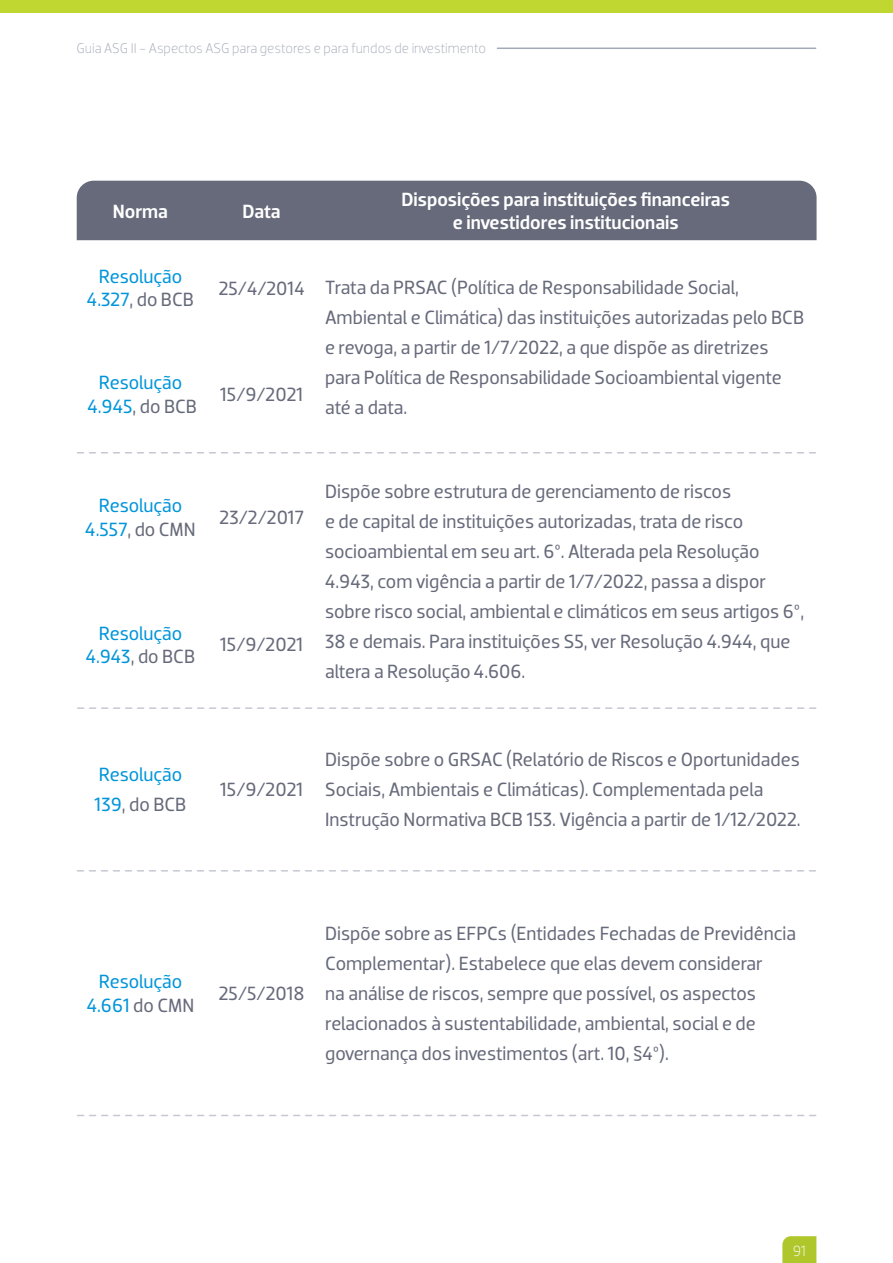
<style>
.page{position:relative;width:893px;height:1263px;background:#fff}
.page>*{position:absolute;margin:0;border:0;box-sizing:border-box;transform-origin:0 0}
.t1{font:19.5px/30px "Dobra";color:#666a7a}
.t2{font:19.5px/23.4px "Dobra";color:#0095da;text-align:center}
.t3{font:500 19.5px/23.4px "Dobra";color:#fff;text-align:center}
.t4{font:300 15px "Dobra";color:#fff}
.t5{font:300 14.25px "Dobra";letter-spacing:-.005em;color:#a3a9b6}
.s1{color:#666a7a}
</style>
<div class="page">
<hr style="left:497px;top:48px;width:319px;height:1px;background:#a3a9b6">
<svg style="left:782px;top:1236px;width:34px;height:27px"></svg>
<div style="left:77px;top:181px;width:740px;height:59px;background:#666a7a"></div>
<svg style="left:77px;top:452px;width:738px;height:1px"></svg>
<svg style="left:78px;top:707px;width:738px;height:2px"></svg>
<svg style="left:77px;top:870px;width:738px;height:1px"></svg>
<svg style="left:78px;top:1115px;width:738px;height:1px"></svg>
<div style="left:0;top:0;width:893px;height:13px;background:#bfd730"></div>
<p class="t5" style="left:77px;top:39px;width:411px">Guia ASG II - Aspectos ASG para gestores e para fundos de investimento</p>
<p class="t3" style="left:113px;top:200px;width:57px">Norma</p>
<p class="t3" style="left:243px;top:200px;width:40px">Data</p>
<p class="t3" style="left:401px;top:188px;width:330px">Disposições para instituições financeiras e investidores institucionais</p>
<p class="t2" style="left:87px;top:265px;width:109px">Resolução<br>4.327<span class="s1">, do BCB</span></p>
<p class="t1" style="left:325px;top:272px;width:481px;text-indent:-106px">25/4/2014 Trata da PRSAC (Política de Responsabilidade Social, Ambiental e Climática) das instituições autorizadas pelo BCB e revoga, a partir de 1/7/2022, a que dispõe as diretrizes para Política de Responsabilidade Socioambiental vigente até a data.</p>
<p class="t2" style="left:87px;top:371px;width:111px">Resolução<br>4.945<span class="s1">, do BCB</span></p>
<p class="t1" style="left:220px;top:380px;width:85px">15/9/2021</p>
<p class="t2" style="left:85px;top:494px;width:112px">Resolução<br>4.557<span class="s1">, do CMN</span></p>
<p class="t1" style="left:220px;top:502px;width:86px">23/2/2017</p>
<p class="t2" style="left:86px;top:621px;width:111px">Resolução<br>4.943<span class="s1">, do BCB</span></p>
<p class="t1" style="left:220px;top:630px;width:85px">15/9/2021</p>
<p class="t1" style="left:325px;top:476px;width:480px">Dispõe sobre estrutura de gerenciamento de riscos<br>e de capital de instituições autorizadas, trata de risco socioambiental em seu art. 6º. Alterada pela Resolução 4.943, com vigência a partir de 1/7/2022, passa a dispor sobre risco social, ambiental e climáticos em seus artigos 6º, 38 e demais. Para instituições S5, ver Resolução 4.944, que altera a Resolução 4.606.</p>
<p class="t2" style="left:95px;top:759px;width:93px;line-height:30px;text-align:left">Resolução<br>139<span class="s1">, do BCB</span></p>
<p class="t1" style="left:220px;top:774px;width:85px">15/9/2021</p>
<p class="t1" style="left:325px;top:744px;width:477px">Dispõe sobre o GRSAC (Relatório de Riscos e Oportunidades<br>Sociais, Ambientais e Climáticas). Complementada pela<br>Instrução Normativa BCB 153. Vigência a partir de 1/12/2022.</p>
<p class="t2" style="left:87px;top:970px;width:109px">Resolução<br>4.661 <span class="s1">do CMN</span></p>
<p class="t1" style="left:219px;top:978px;width:87px">25/5/2018</p>
<p class="t1" style="left:325px;top:918px;width:472px">Dispõe sobre as EFPCs (Entidades Fechadas de Previdência Complementar). Estabelece que elas devem considerar<br>na análise de riscos, sempre que possível, os aspectos relacionados à sustentabilidade, ambiental, social e de governança dos investimentos (art. 10, §4º).</p>
<p class="t4" style="left:793px;top:1242px;width:15px">91</p>
</div>
